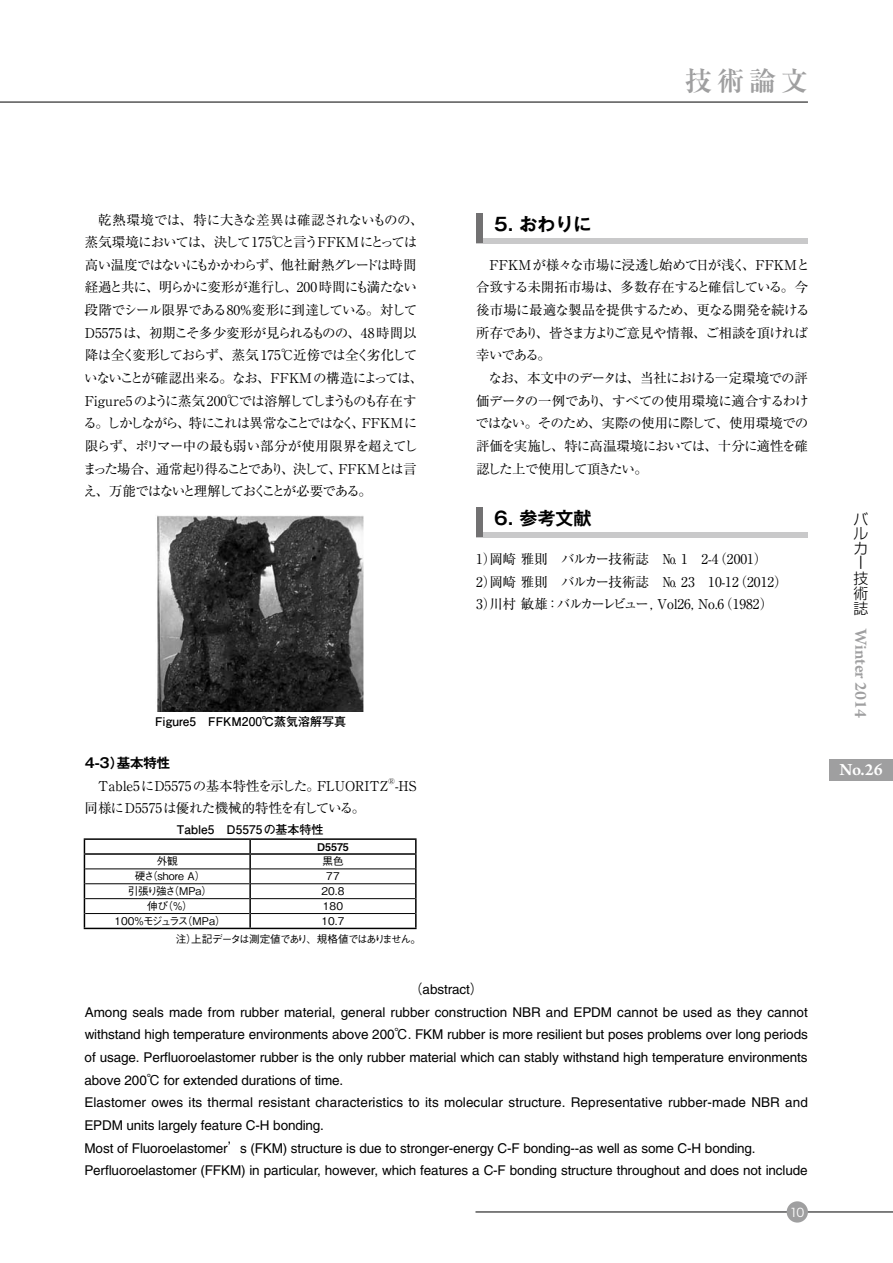
<style>
.page{position:relative;width:893px;height:1263px;background:#fff}
.page>*{position:absolute;margin:0;border:0;box-sizing:border-box;transform-origin:0 0}
.t1{font:700 27px "Ryumin Pro";color:#9f9fa0}
.t2{font:700 18px "Gothic MB101 Pro De";color:#000}
.t3{font:600 18px "Arno Pro";color:#9f9fa0}
.t4{font:600 18px "Arno Pro";color:#fff}
.t5{font:300 14.85px/14.7px "Shin Go Pro";color:#000}
.t6{font:13.5px/22.6px "Helvetica";letter-spacing:-.005em;color:#000}
.t7{font:13.5px/22.6px "Ryumin Pro";letter-spacing:-.05em;color:#000}
.t8{font:13.5px/22.6px "Ryumin Pro";color:#000}
.t9{font:13.5px "Ryumin Pro";letter-spacing:-.02em;color:#000}
.t10{font:700 13.5px "Gothic MB101 Pro De";color:#000}
.t11{font:700 12px "Futo Go B101 Pro";color:#000}
.t12{font:12px "Hira Kaku Pro W3";color:#fff}
.t13{font:500 10.65px/17.7px "Gothic BBB Pro";letter-spacing:-.1em;color:#000}
.t14{font:500 10.65px "Gothic BBB Pro";letter-spacing:-.045em;color:#000}
.t15{font:500 10.65px "Gothic BBB Pro";letter-spacing:-.08em;color:#000}
.t16{font:500 10.65px "Gothic BBB Pro";letter-spacing:-.085em;color:#000}
.t17{font:10.65px "Midashi Go Pro MB31";color:#000}
.t18{font:7.8px "Ryumin Pro";color:#000}
.s1{font-family:"Gothic BBB Pro";font-weight:500}
</style>
<div class="page">
<div style="left:476px;top:238px;width:332px;height:5px;background:#c9c9ca"></div>
<div style="left:476px;top:213px;width:6px;height:30px;background:#727172"></div>
<div style="left:476px;top:532px;width:332px;height:5px;background:#c9c9ca"></div>
<div style="left:476px;top:507px;width:6px;height:30px;background:#727172"></div>
<img style="left:157px;top:515px;width:206px;height:196px">
<hr style="left:85px;top:883px;width:164px;height:1px;background:#000">
<hr style="left:251px;top:883px;width:164px;height:1px;background:#000">
<hr style="left:85px;top:898px;width:164px;height:1px;background:#000">
<hr style="left:251px;top:898px;width:164px;height:1px;background:#000">
<hr style="left:85px;top:913px;width:164px;height:1px;background:#000">
<hr style="left:251px;top:913px;width:164px;height:1px;background:#000">
<hr style="left:84px;top:838px;width:166px;height:2px;background:#000">
<hr style="left:250px;top:838px;width:167px;height:2px;background:#000">
<hr style="left:84px;top:853px;width:166px;height:2px;background:#000">
<hr style="left:250px;top:853px;width:167px;height:2px;background:#000">
<svg style="left:84px;top:840px;width:1px;height:88px"></svg>
<svg style="left:415px;top:840px;width:2px;height:88px"></svg>
<hr style="left:84px;top:928px;width:166px;height:1px;background:#000">
<hr style="left:250px;top:928px;width:167px;height:1px;background:#000">
<svg style="left:249px;top:840px;width:2px;height:88px"></svg>
<hr style="left:85px;top:869px;width:165px;height:1px;background:#000">
<hr style="left:250px;top:869px;width:165px;height:1px;background:#000">
<div style="left:829px;top:759px;width:64px;height:21px;background:#9f9fa0"></div>
<hr style="left:475px;top:1212px;width:418px;height:1px;background:#000">
<div style="left:787px;top:1201px;width:21px;height:21px;background:#9f9fa0;border-radius:50%"></div>
<hr style="left:0;top:102px;width:808px;height:1px;background:#000">
<h1 class="t1" style="left:685px;top:60px;width:124px">技術論文</h1>
<p class="t7" style="left:83px;top:207px;width:342px;text-indent:15px">乾熱環境では、特に大きな差異は確認されないものの、蒸気環境においては、決して175℃と言うFFKMにとっては高い温度ではないにもかかわらず、他社耐熱グレードは時間経過と共に、明らかに変形が進行し、200 時間にも満たない段階でシール限界である80％変形に到達している。対して<br>D5575は、初期こそ多少変形が見られるものの、48時間以降は全く変形しておらず、蒸気 175℃近傍では全く劣化していないことが確認出来る。なお、FFKMの構造によっては、<br>Figure5のように蒸気200℃では溶解してしまうものも存在する。しかしながら、特にこれは異常なことではなく、FFKM に限らず、ポリマー中の最も弱い部分が使用限界を超えてしまった場合、通常起り得ることであり、決して、FFKMとは言え、万能ではないと理解しておくことが必要である。</p>
<p class="t11" style="left:155px;top:712px;width:192px">Figure5　FFKM200℃蒸気溶解写真</p>
<p class="t10" style="left:83px;top:752px;width:89px">４-3）基本特性</p>
<p class="t8" style="left:98px;top:773px;width:291px">Table5にD5575の基本特性を示した。FLUORITZ</p>
<p class="t18" style="left:388px;top:775px;width:8px">®</p>
<p class="t7" style="left:395px;top:773px;width:23px">-HS</p>
<p class="t9" style="left:85px;top:798px;width:282px">同様にD5575は優れた機械的特性を有している。</p>
<p class="t11" style="left:177px;top:820px;width:148px">Table5　D5575の基本特性</p>
<p class="t17" style="left:317px;top:838px;width:33px">D5575</p>
<p class="t14" style="left:157px;top:853px;width:23px">外観</p>
<p class="t14" style="left:322px;top:853px;width:23px">黒色</p>
<p class="t14" style="left:135px;top:868px;width:72px">硬さ（shore A）</p>
<p class="t14" style="left:326px;top:868px;width:15px">77</p>
<p class="t16" style="left:128px;top:883px;width:86px">引張り強さ（MPa）</p>
<p class="t14" style="left:322px;top:883px;width:24px">20.8</p>
<p class="t14" style="left:147px;top:897px;width:47px">伸び（％）</p>
<p class="t14" style="left:323px;top:897px;width:22px">180</p>
<p class="t15" style="left:115px;top:912px;width:113px">100％モジュラス（MPa）</p>
<p class="t13" style="left:176px;top:911px;width:247px;text-indent:146px">10.7<br>注）上記データは測定値であり、規格値ではありません。</p>
<h2 class="t2" style="left:476px;top:209px;width:117px">　5. おわりに</h2>
<p class="t7" style="left:476px;top:252px;width:335px;text-indent:14px">FFKMが様々な市場に浸透し始めて日が浅く、FFKMと合致する未開拓市場は、多数存在すると確信している。今後市場に最適な製品を提供するため、更なる開発を続ける所存であり、皆さま方よりご意見や情報、ご相談を頂ければ幸いである。</p>
<p class="t7" style="left:475px;top:366px;width:335px;text-align:justify;text-indent:13px">なお、本文中のデータは、当社における一定環境での評価データの一例であり、すべての使用環境に適合するわけではない。そのため、実際の使用に際して、使用環境での評価を実施し、特に高温環境においては、十分に適性を確認した上で使用して頂きたい。</p>
<h2 class="t2" style="left:476px;top:503px;width:117px">　6. 参考文献</h2>
<p class="t8" style="left:476px;top:547px;width:313px">1）岡崎 雅則　バルカー技術誌　№ 1　2-4（2001）<br>2）岡崎 雅則　バルカー技術誌　№ 23　10-12（2012）<br>3）川村 敏雄：バルカーレビュー, Vol26, No.6（1982）</p>
<p class="t6" style="left:84px;top:978px;width:725px;text-indent:325px"><span class="s1">（</span>abstract<span class="s1">）<br></span>Among seals made from rubber material, general rubber construction NBR and EPDM cannot be used as they cannot withstand high temperature environments above 200<span class="s1">℃</span>. FKM rubber is more resilient but poses problems over long periods of usage. Perfluoroelastomer rubber is the only rubber material which can stably withstand high temperature environments above 200<span class="s1">℃</span> for extended durations of time.<br>Elastomer owes its thermal resistant characteristics to its molecular structure. Representative rubber-made NBR and EPDM units largely feature C-H bonding.<br>Most of Fluoroelastomer<span class="s1">’</span>s (FKM) structure is due to stronger-energy C-F bonding--as well as some C-H bonding.<br>Perfluoroelastomer (FFKM) in particular, however, which features a C-F bonding structure throughout and does not include</p>
<p class="t12" style="left:790px;top:1201px;width:16px">10</p>
<p class="t5" style="left:854px;top:510px;width:16px">バルカー技術誌</p>
<h2 class="t3" style="left:871px;top:629px;width:90px;rotate:90deg">Winter 2014</h2>
<h2 class="t4" style="left:839px;top:759px;width:45px">No.26</h2>
</div>
